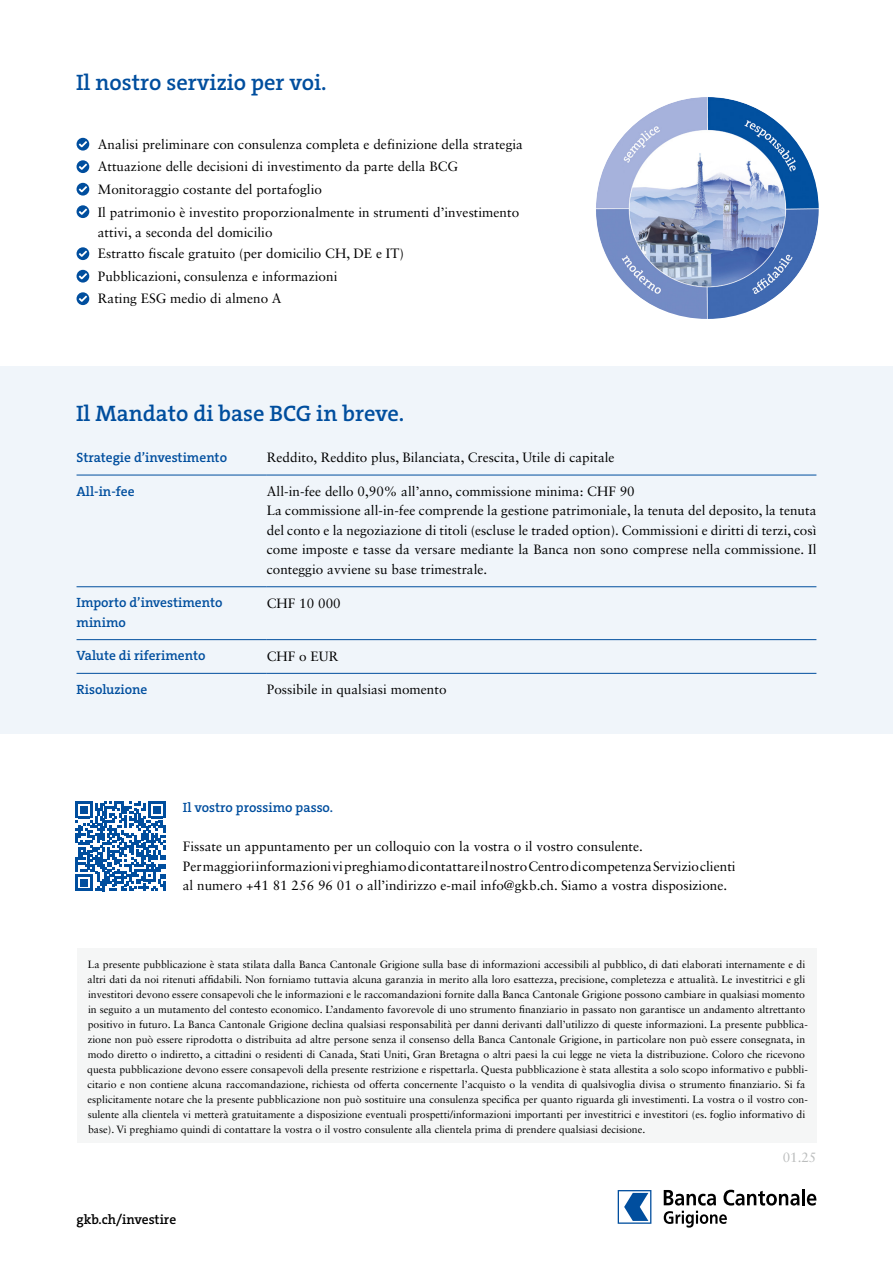
<style>
.page{position:relative;width:893px;height:1263px;background:#fff}
.page>*{position:absolute;margin:0;border:0;box-sizing:border-box;transform-origin:0 0}
.t1{font:600 22.5px "The Serif C5";color:#004e9e}
.t2{font:13.5px/19.5px "Sabon LT Std";letter-spacing:.005em;color:#000}
.t3{font:600 13.5px/19.5px "The Serif C5";color:#004e9e}
.t4{font:600 13.5px "The Serif C5";color:#000}
.t5{font:13.5px "Sabon LT Std";color:#bbbdbd}
.t6{font:10.5px/15px "Sabon LT Std";color:#000}
</style>
<div class="page">
<div style="left:0;top:366px;width:893px;height:368px;background:#f0f5fa"></div>
<svg style="left:77px;top:138px;width:12px;height:13px"></svg>
<svg style="left:77px;top:160px;width:12px;height:13px"></svg>
<svg style="left:77px;top:183px;width:12px;height:13px"></svg>
<svg style="left:77px;top:205px;width:12px;height:13px"></svg>
<svg style="left:77px;top:247px;width:12px;height:13px"></svg>
<svg style="left:77px;top:270px;width:12px;height:13px"></svg>
<svg style="left:77px;top:292px;width:12px;height:13px"></svg>
<hr style="left:77px;top:475px;width:190px;height:1px;background:#004e9e">
<hr style="left:267px;top:475px;width:549px;height:1px;background:#004e9e">
<hr style="left:77px;top:586px;width:190px;height:1px;background:#004e9e">
<hr style="left:267px;top:586px;width:549px;height:1px;background:#004e9e">
<hr style="left:77px;top:639px;width:190px;height:1px;background:#004e9e">
<hr style="left:267px;top:639px;width:549px;height:1px;background:#004e9e">
<hr style="left:77px;top:673px;width:190px;height:1px;background:#004e9e">
<hr style="left:267px;top:673px;width:549px;height:1px;background:#004e9e">
<svg style="left:76px;top:801px;width:89px;height:90px"></svg>
<div style="left:77px;top:948px;width:739px;height:195px;background:#f5f6f6"></div>
<svg style="left:618px;top:1190px;width:33px;height:34px"></svg>
<svg style="left:664px;top:1211px;width:63px;height:16px"></svg>
<svg style="left:664px;top:1190px;width:52px;height:15px"></svg>
<svg style="left:723px;top:1190px;width:77px;height:15px"></svg>
<hr style="left:802px;top:1189px;width:3px;height:16px;background:#000">
<svg style="left:807px;top:1194px;width:9px;height:11px"></svg>
<img style="left:596px;top:97px;width:223px;height:222px;border-radius:110px">
<h1 class="t1" style="left:76px;top:68px;width:252px">Il nostro servizio per voi.</h1>
<p class="t2" style="left:98px;top:133px;width:427px;line-height:22.8px">Analisi preliminare con consulenza completa e definizione della strategia Attuazione delle decisioni di investimento da parte della BCG Monitoraggio costante del portafoglio<br>Il patrimonio è investito proporzionalmente in strumenti d’investimento</p>
<p class="t2" style="left:98px;top:221px;width:308px;line-height:22.2px">attivi, a seconda del domicilio<br>Estratto fiscale gratuito (per domicilio CH, DE e IT)<br>Pubblicazioni, consulenza e informazioni<br>Rating ESG medio di almeno A</p>
<h1 class="t1" style="left:76px;top:399px;width:330px">Il Mandato di base BCG in breve.</h1>
<p class="t3" style="left:77px;top:448px;width:152px">Strategie d’investimento</p>
<p class="t2" style="left:267px;top:448px;width:349px">Reddito, Reddito plus, Bilanciata, Crescita, Utile di capitale</p>
<p class="t3" style="left:77px;top:481px;width:60px">All-in-fee</p>
<p class="t2" style="left:267px;top:481px;width:551px">All-in-fee dello 0,90% all’anno, commissione minima: CHF 90<br>La commissione all-in-fee comprende la gestione patrimoniale, la tenuta del deposito, la tenuta del conto e la negoziazione di titoli (escluse le traded option). Commissioni e diritti di terzi, così come imposte e tasse da versare mediante la Banca non sono comprese nella commissione. Il conteggio avviene su base trimestrale.</p>
<p class="t3" style="left:77px;top:593px;width:147px">Importo d’investimento minimo</p>
<p class="t2" style="left:267px;top:593px;width:75px">CHF 10 000</p>
<p class="t3" style="left:77px;top:646px;width:130px">Valute di riferimento</p>
<p class="t2" style="left:267px;top:646px;width:73px">CHF o EUR</p>
<p class="t3" style="left:77px;top:680px;width:72px">Risoluzione</p>
<p class="t2" style="left:267px;top:680px;width:181px">Possibile in qualsiasi momento</p>
<p class="t3" style="left:183px;top:798px;width:152px">Il vostro prossimo passo.</p>
<p class="t2" style="left:183px;top:836px;width:554px">Fissate un appuntamento per un colloquio con la vostra o il vostro consulente.<br>Per maggiori informazioni vi preghiamo di contattare il nostro Centro di competenza Servizio clienti al numero +41 81 256 96 01 o all’indirizzo e-mail info@gkb.ch. Siamo a vostra disposizione.</p>
<p class="t6" style="left:87px;top:956px;width:722px">La presente pubblicazione è stata stilata dalla Banca Cantonale Grigione sulla base di informazioni accessibili al pubblico, di dati elaborati internamente e di altri dati da noi ritenuti affidabili. Non forniamo tuttavia alcuna garanzia in merito alla loro esattezza, precisione, completezza e attualità. Le investitrici e gli investitori devono essere consapevoli che le informazioni e le raccomandazioni fornite dalla Banca Cantonale Grigione possono cambiare in qualsiasi momento in seguito a un mutamento del contesto economico. L’andamento favorevole di uno strumento finanziario in passato non garantisce un andamento altrettanto positivo in futuro. La Banca Cantonale Grigione declina qualsiasi responsabilità per danni derivanti dall’utilizzo di queste informazioni. La presente pubblica&shy;zione non può essere riprodotta o distribuita ad altre persone senza il consenso della Banca Cantonale Grigione, in particolare non può essere consegnata, in modo diretto o indiretto, a cittadini o residenti di Canada, Stati Uniti, Gran Bretagna o altri paesi la cui legge ne vieta la distribuzione. Coloro che ricevono questa pubblicazione devono essere consapevoli della presente restrizione e rispettarla. Questa pubblicazione è stata allestita a solo scopo informativo e pubbli&shy;citario e non contiene alcuna raccomandazione, richiesta od offerta concernente l’acquisto o la vendita di qualsivoglia divisa o strumento finanziario. Si fa esplicitamente notare che la presente pubblicazione non può sostituire una consulenza specifica per quanto riguarda gli investimenti. La vostra o il vostro con&shy;sulente alla clientela vi metterà gratuitamente a disposizione eventuali prospetti/informazioni importanti per investitrici e investitori (es. foglio informativo di base). Vi preghiamo quindi di contattare la vostra o il vostro consulente alla clientela prima di prendere qualsiasi decisione.</p>
<p class="t4" style="left:77px;top:1210px;width:101px">gkb.ch/investire</p>
<p class="t5" style="left:783px;top:1149px;width:35px">01.25</p>
</div>
